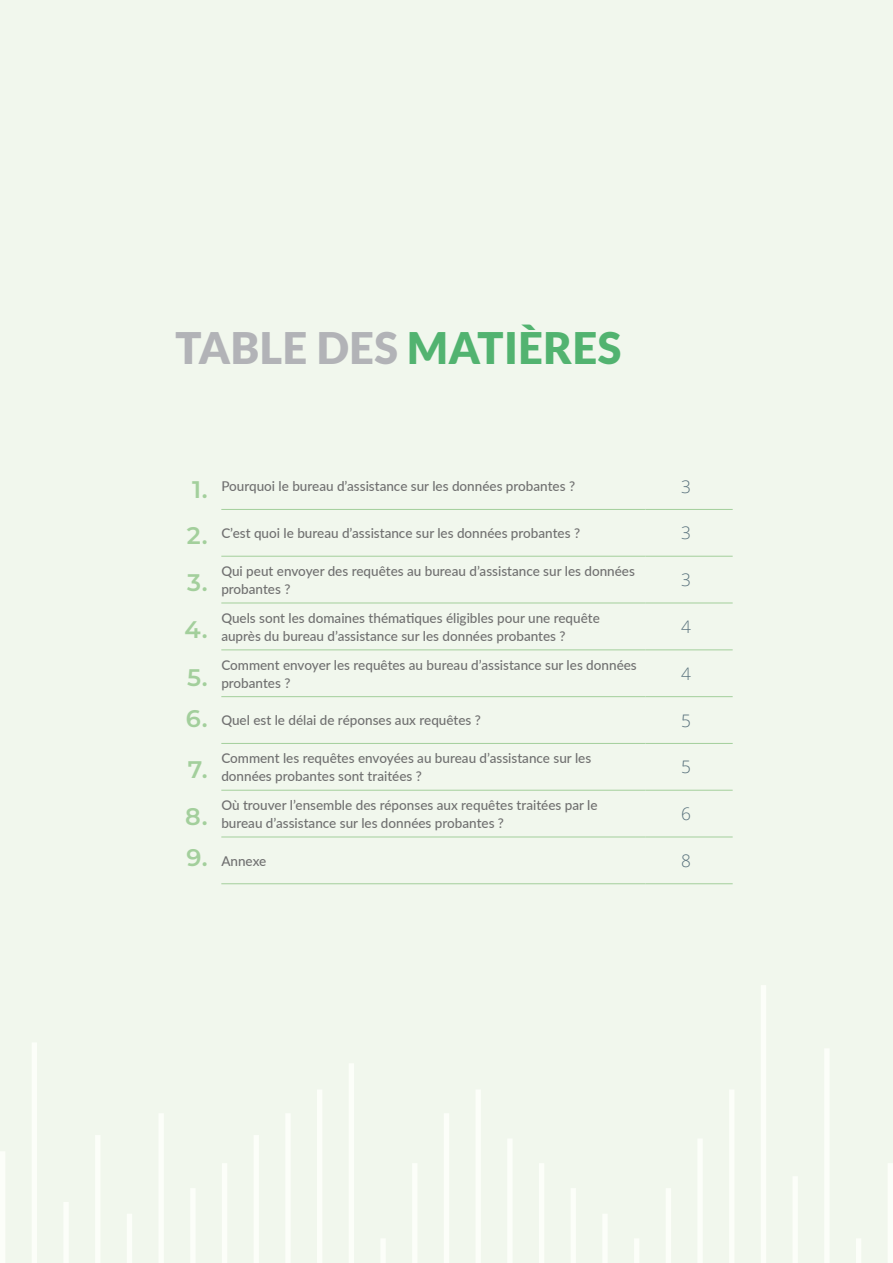
<style>
.page{position:relative;width:893px;height:1263px;background:#f1f7ed}
.page>*{position:absolute;margin:0;border:0;box-sizing:border-box;transform-origin:0 0}
.t1{font:900 43.5px "Lato";letter-spacing:.01em;color:#b2b3b7}
.t2{font:600 24px "Montserrat";color:#a3cf9c}
.t3{font:300 17.25px "Open Sans";color:#57707b}
.t4{font:500 13.5px/18px "Lato";color:#707070}
.s1{color:#52b370}
</style>
<div class="page">
<hr style="left:221px;top:509px;width:424px;height:1px;background:#a3cf9c">
<hr style="left:645px;top:509px;width:88px;height:1px;background:#a3cf9c">
<hr style="left:221px;top:556px;width:424px;height:1px;background:#a3cf9c">
<hr style="left:645px;top:556px;width:88px;height:1px;background:#a3cf9c">
<hr style="left:221px;top:603px;width:424px;height:1px;background:#a3cf9c">
<hr style="left:645px;top:603px;width:88px;height:1px;background:#a3cf9c">
<hr style="left:221px;top:650px;width:424px;height:1px;background:#a3cf9c">
<hr style="left:645px;top:650px;width:88px;height:1px;background:#a3cf9c">
<hr style="left:221px;top:696px;width:424px;height:1px;background:#a3cf9c">
<hr style="left:645px;top:696px;width:88px;height:1px;background:#a3cf9c">
<hr style="left:221px;top:743px;width:424px;height:1px;background:#a3cf9c">
<hr style="left:645px;top:743px;width:88px;height:1px;background:#a3cf9c">
<hr style="left:221px;top:790px;width:424px;height:1px;background:#a3cf9c">
<hr style="left:645px;top:790px;width:88px;height:1px;background:#a3cf9c">
<hr style="left:221px;top:837px;width:424px;height:1px;background:#a3cf9c">
<hr style="left:645px;top:837px;width:88px;height:1px;background:#a3cf9c">
<hr style="left:221px;top:883px;width:424px;height:1px;background:#a3cf9c">
<hr style="left:645px;top:883px;width:88px;height:1px;background:#a3cf9c">
<div style="left:475px;top:1089px;width:6px;height:174px;background:#fcfef9"></div>
<div style="left:222px;top:1163px;width:5px;height:100px;background:#fcfef9"></div>
<div style="left:729px;top:1089px;width:5px;height:174px;background:#fcfef9"></div>
<div style="left:95px;top:1135px;width:5px;height:128px;background:#fcfef9"></div>
<div style="left:602px;top:1214px;width:6px;height:49px;background:#fcfef9"></div>
<div style="left:349px;top:1063px;width:5px;height:200px;background:#fcfef9"></div>
<div style="left:856px;top:1238px;width:5px;height:25px;background:#fcfef9"></div>
<div style="left:32px;top:1042px;width:5px;height:221px;background:#fcfef9"></div>
<div style="left:539px;top:1163px;width:5px;height:100px;background:#fcfef9"></div>
<div style="left:285px;top:1113px;width:6px;height:150px;background:#fcfef9"></div>
<div style="left:792px;top:1176px;width:6px;height:87px;background:#fcfef9"></div>
<div style="left:158px;top:1113px;width:6px;height:150px;background:#fcfef9"></div>
<div style="left:666px;top:1188px;width:5px;height:75px;background:#fcfef9"></div>
<div style="left:412px;top:1163px;width:5px;height:100px;background:#fcfef9"></div>
<div style="left:0;top:1151px;width:5px;height:112px;background:#fcfef9"></div>
<div style="left:507px;top:1138px;width:6px;height:125px;background:#fcfef9"></div>
<div style="left:254px;top:1135px;width:5px;height:128px;background:#fcfef9"></div>
<div style="left:761px;top:985px;width:5px;height:278px;background:#fcfef9"></div>
<div style="left:127px;top:1214px;width:5px;height:49px;background:#fcfef9"></div>
<div style="left:634px;top:1238px;width:5px;height:25px;background:#fcfef9"></div>
<div style="left:380px;top:1238px;width:6px;height:25px;background:#fcfef9"></div>
<div style="left:888px;top:1163px;width:5px;height:100px;background:#fcfef9"></div>
<div style="left:63px;top:1202px;width:6px;height:61px;background:#fcfef9"></div>
<div style="left:571px;top:1188px;width:5px;height:75px;background:#fcfef9"></div>
<div style="left:317px;top:1089px;width:5px;height:174px;background:#fcfef9"></div>
<div style="left:824px;top:1048px;width:6px;height:215px;background:#fcfef9"></div>
<div style="left:190px;top:1188px;width:6px;height:75px;background:#fcfef9"></div>
<div style="left:697px;top:1138px;width:6px;height:125px;background:#fcfef9"></div>
<div style="left:444px;top:1113px;width:5px;height:150px;background:#fcfef9"></div>
<p class="t1" style="left:175px;top:322px;width:448px">TABLE DES <span class="s1">MATIÈRES</span></p>
<p class="t2" style="left:192px;top:472px;width:17px">1.</p>
<p class="t2" style="left:187px;top:519px;width:22px">2.</p>
<p class="t2" style="left:187px;top:565px;width:22px">3.</p>
<p class="t2" style="left:184px;top:613px;width:25px">4.</p>
<p class="t2" style="left:187px;top:660px;width:22px">5.</p>
<p class="t2" style="left:186px;top:701px;width:23px">6.</p>
<p class="t2" style="left:188px;top:752px;width:21px">7.</p>
<p class="t2" style="left:185px;top:799px;width:24px">8.</p>
<p class="t2" style="left:186px;top:841px;width:23px">9.</p>
<p class="t4" style="left:221px;top:477px;width:355px">Pourquoi le bureau d’assistance sur les données probantes ?</p>
<p class="t3" style="left:681px;top:475px;width:11px">3</p>
<p class="t4" style="left:221px;top:524px;width:360px">C’est quoi le bureau d’assistance sur les données probantes ?</p>
<p class="t3" style="left:681px;top:521px;width:11px">3</p>
<p class="t4" style="left:221px;top:561px;width:415px">Qui peut envoyer des requêtes au bureau d’assistance sur les données probantes ?</p>
<p class="t3" style="left:681px;top:568px;width:11px">3</p>
<p class="t4" style="left:221px;top:608px;width:380px">Quels sont les domaines thématiques éligibles pour une requête auprès du bureau d’assistance sur les données probantes ?</p>
<p class="t3" style="left:681px;top:615px;width:11px">4</p>
<p class="t4" style="left:221px;top:655px;width:417px">Comment envoyer les requêtes au bureau d’assistance sur les données probantes ?</p>
<p class="t3" style="left:681px;top:662px;width:11px">4</p>
<p class="t4" style="left:221px;top:711px;width:261px">Quel est le délai de réponses aux requêtes ?</p>
<p class="t3" style="left:681px;top:708px;width:11px">5</p>
<p class="t4" style="left:221px;top:749px;width:371px">Comment les requêtes envoyées au bureau d’assistance sur les données probantes sont traitées ?</p>
<p class="t3" style="left:681px;top:755px;width:11px">5</p>
<p class="t4" style="left:221px;top:795px;width:378px">Où trouver l’ensemble des réponses aux requêtes traitées par le bureau d’assistance sur les données probantes ?</p>
<p class="t3" style="left:681px;top:802px;width:11px">6</p>
<p class="t4" style="left:221px;top:851px;width:46px">Annexe</p>
<p class="t3" style="left:681px;top:849px;width:11px">8</p>
</div>
